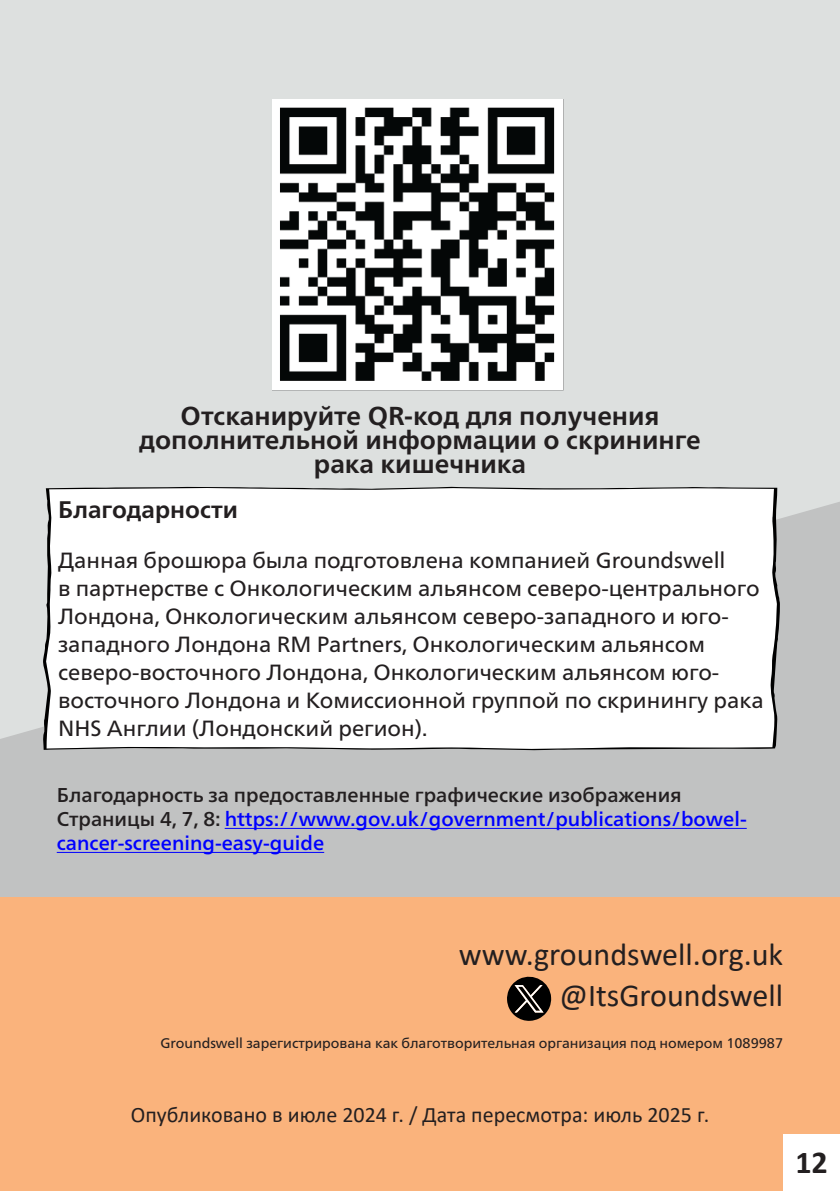
<style>
.page{position:relative;width:840px;height:1191px;background:#fff}
.page>*{position:absolute;margin:0;border:0;box-sizing:border-box;transform-origin:0 0}
.t1{font:32px "Calibri";color:#231f20}
.t2{font:700 32px "Calibri";color:#231f20}
.Body_10_3mm_indent_l{font:700 26px/24px "Frutiger Neue LTW1 G";color:#231f20;text-align:center}
.Body_10_3mm_indent_l-2{font:700 24px "Frutiger Neue LTW1 G";color:#231f20}
.Body_10_3mm_indent_l-3{font:22px/28px "Frutiger Neue LTW1 G";color:#231f20}
.t3{font:22px "Calibri";color:#231f20}
.t4{font:500 20px/24px "Frutiger Neue LTW1 G";color:#00f}
.t5{font:500 20px "Frutiger Neue LTW1 G";color:#231f20}
.t6{font:14px "Frutiger Neue LTW1 G";color:#231f20}
.s1{color:#231f20}
</style>
<div class="page">
<div style="left:0;top:0;width:839px;height:1191px;background:#dde0df"></div>
<svg style="left:0;top:502px;width:839px;height:395px;background:#c2c3c3"></svg>
<div style="left:0;top:897px;width:839px;height:294px;background:#fab37c"></div>
<div style="left:782px;top:1134px;width:57px;height:57px;background:#fff"></div>
<img style="left:273px;top:100px;width:291px;height:291px">
<svg style="left:507px;top:976px;width:44px;height:44px"></svg>
<div style="left:42px;top:486px;width:737px;height:264px;background:#fff"></div>
<hr style="left:224px;top:828px;width:522px;height:1px;background:#00f">
<hr style="left:57px;top:852px;width:267px;height:1px;background:#00f">
<p class="Body_10_3mm_indent_l" style="left:139px;top:403px;width:563px">Отсканируйте QR-код для получения дополнительной информации о скрининге рака кишечника</p>
<p class="Body_10_3mm_indent_l-2" style="left:58px;top:495px;width:181px">Благодарности</p>
<p class="Body_10_3mm_indent_l-3" style="left:58px;top:546px;width:706px">Данная брошюра была подготовлена компанией Groundswell<br>в партнерстве с Онкологическим альянсом северо-центрального Лондона, Онкологическим альянсом северо-западного и юго&shy;западного Лондона RM Partners, Онкологическим альянсом северо-восточного Лондона, Онкологическим альянсом юго&shy;восточного Лондона и Комиссионной группой по скринингу рака NHS Англии (Лондонский регион).</p>
<p class="t5" style="left:57px;top:783px;width:626px">Благодарность за предоставленные графические изображения</p>
<p class="t4" style="left:57px;top:807px;width:691px"><span class="s1">Страницы 4, 7, 8:</span> https://www.gov.uk/government/publications/bowel&shy;cancer-screening-easy-guide</p>
<p class="t1" style="left:458px;top:932px;width:325px">www.groundswell.org.uk</p>
<p class="t1" style="left:559px;top:973px;width:225px">@ItsGroundswell</p>
<p class="t6" style="left:160px;top:1035px;width:624px">Groundswell зарегистрирована как благотворительная организация под номером 1089987</p>
<p class="t3" style="left:131px;top:1099px;width:579px">Опубликовано в июле 2024 г. / Дата пересмотра: июль 2025 г.</p>
<h1 class="t2" style="left:794px;top:1139px;width:34px">12</h1>
</div>
